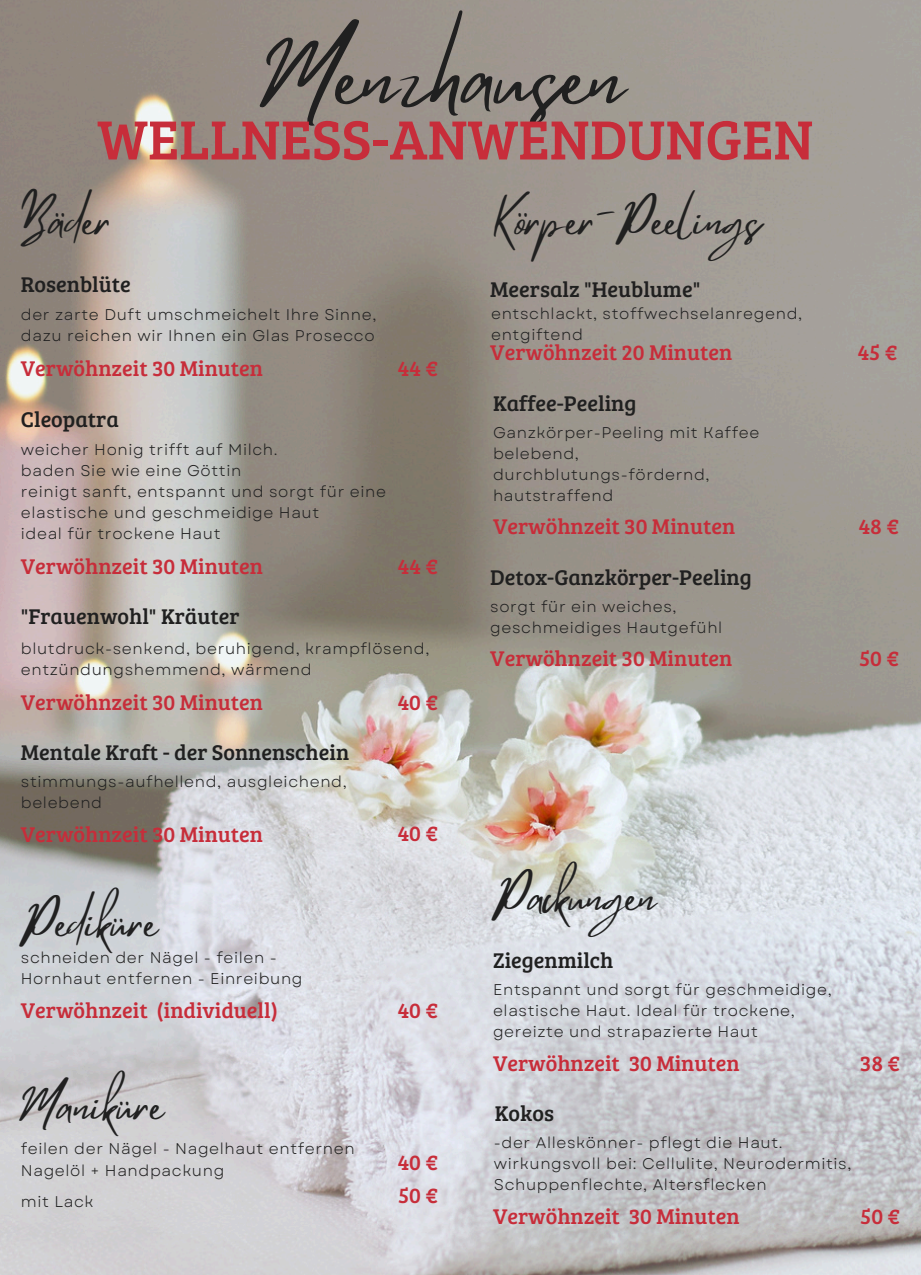
<style>
.page{position:relative;width:921px;height:1275px;background:#fff}
.page>*{position:absolute;margin:0;border:0;box-sizing:border-box;transform-origin:0 0}
.t1{font:88.5px "Mistrully";color:#202020}
.t2{font:57px "Bree Serif";color:#c72d3a}
.t3{font:43.75px "Mistrully";color:#202020}
.t4{font:22px "Bree Serif";color:#c72d3a}
.t5{font:22px "Bree Serif";color:#202020}
.t6{font:15.5px/21px "Garet";letter-spacing:.04em;color:#202020}
</style>
<div class="page">
<img style="left:0;top:0;width:921px;height:1275px">
<h1 class="t1" style="left:263px;top:6px;width:363px">Menzhausen</h1>
<h2 class="t2" style="left:97px;top:98px;width:717px">WELLNESS-ANWENDUNGEN</h2>
<h3 class="t3" style="left:21px;top:186px;width:92px">Bäder</h3>
<h3 class="t5" style="left:21px;top:269px;width:111px">Rosenblüte</h3>
<h6 class="t6" style="left:21px;top:305px;width:357px">der zarte Duft umschmeichelt Ihre Sinne,</h6>
<p class="t6" style="left:21px;top:326px;width:355px">dazu reichen wir Ihnen ein Glas Prosecco</p>
<p class="t4" style="left:21px;top:353px;width:244px">Verwöhnzeit 30 Minuten</p>
<h6 class="t4" style="left:397px;top:353px;width:42px">44€</h6>
<h6 class="t5" style="left:21px;top:403px;width:100px">Cleopatra</h6>
<h6 class="t6" style="left:21px;top:439px;width:258px">weicher Honig trifft auf Milch.</h6>
<p class="t6" style="left:21px;top:460px;width:222px">baden Sie wie eine Göttin</p>
<p class="t6" style="left:21px;top:481px;width:367px">reinigt sanft, entspannt und sorgt für eine</p>
<p class="t6" style="left:21px;top:502px;width:300px">elastische und geschmeidige Haut</p>
<p class="t6" style="left:21px;top:523px;width:201px">ideal für trockene Haut</p>
<p class="t4" style="left:21px;top:550px;width:244px">Verwöhnzeit 30 Minuten</p>
<h6 class="t4" style="left:397px;top:550px;width:42px">44€</h6>
<h6 class="t5" style="left:21px;top:601px;width:220px">"Frauenwohl" Kräuter</h6>
<h6 class="t6" style="left:21px;top:638px;width:410px">blutdruck-senkend, beruhigend, krampflösend,</h6>
<p class="t6" style="left:21px;top:659px;width:292px">entzündungshemmend, wärmend</p>
<p class="t4" style="left:21px;top:686px;width:244px">Verwöhnzeit 30 Minuten</p>
<h6 class="t4" style="left:397px;top:686px;width:42px">40€</h6>
<h6 class="t5" style="left:21px;top:736px;width:330px">Mentale Kraft - der Sonnenschein</h6>
<h4 class="t6" style="left:21px;top:771px;width:327px">stimmungs-aufhellend, ausgleichend,</h4>
<h5 class="t6" style="left:21px;top:792px;width:83px">belebend</h5>
<h6 class="t4" style="left:21px;top:818px;width:244px">Verwöhnzeit 30 Minuten</h6>
<p class="t4" style="left:397px;top:817px;width:42px">40€</p>
<p class="t3" style="left:492px;top:186px;width:270px">Körper-Peelings</p>
<p class="t5" style="left:490px;top:273px;width:212px">Meersalz "Heublume"</p>
<p class="t6" style="left:491px;top:303px;width:313px">entschlackt, stoffwechselanregend, entgiftend</p>
<h3 class="t4" style="left:490px;top:337px;width:243px">Verwöhnzeit 20 Minuten</h3>
<h3 class="t4" style="left:857px;top:337px;width:41px">45€</h3>
<h6 class="t5" style="left:493px;top:387px;width:145px">Kaffee-Peeling</h6>
<h6 class="t6" style="left:493px;top:422px;width:268px">Ganzkörper-Peeling mit Kaffee</h6>
<h6 class="t6" style="left:493px;top:443px;width:87px">belebend,</h6>
<p class="t6" style="left:493px;top:464px;width:218px">durchblutungs-fördernd,</p>
<p class="t6" style="left:493px;top:485px;width:122px">hautstraffend</p>
<h6 class="t4" style="left:493px;top:511px;width:244px">Verwöhnzeit 30 Minuten</h6>
<h6 class="t4" style="left:858px;top:511px;width:42px">48€</h6>
<h6 class="t5" style="left:490px;top:561px;width:263px">Detox-Ganzkörper-Peeling</h6>
<p class="t6" style="left:490px;top:596px;width:188px">sorgt für ein weiches,</p>
<p class="t6" style="left:490px;top:617px;width:233px">geschmeidiges Hautgefühl</p>
<h6 class="t4" style="left:490px;top:643px;width:244px">Verwöhnzeit 30 Minuten</h6>
<h6 class="t4" style="left:859px;top:643px;width:41px">50€</h6>
<h3 class="t3" style="left:21px;top:888px;width:138px">Pediküre</h3>
<p class="t6" style="left:21px;top:947px;width:257px">schneiden der Nägel - feilen -</p>
<p class="t6" style="left:21px;top:968px;width:283px">Hornhaut entfernen - Einreibung</p>
<h6 class="t4" style="left:21px;top:994px;width:259px">Verwöhnzeit (individuell)</h6>
<h6 class="t4" style="left:397px;top:994px;width:42px">40€</h6>
<h3 class="t3" style="left:21px;top:1071px;width:144px">Maniküre</h3>
<p class="t6" style="left:21px;top:1138px;width:335px">feilen der Nägel - Nagelhaut entfernen</p>
<p class="t6" style="left:21px;top:1160px;width:205px">Nagelöl + Handpackung</p>
<p class="t6" style="left:21px;top:1191px;width:74px">mit Lack</p>
<h6 class="t4" style="left:398px;top:1179px;width:41px">50€</h6>
<h6 class="t4" style="left:397px;top:1146px;width:42px">40€</h6>
<h3 class="t3" style="left:493px;top:862px;width:165px">Packungen</h3>
<h6 class="t5" style="left:493px;top:944px;width:122px">Ziegenmilch</h6>
<p class="t6" style="left:493px;top:979px;width:340px">Entspannt und sorgt für geschmeidige, elastische Haut. Ideal für trockene,</p>
<p class="t6" style="left:493px;top:1021px;width:266px">gereizte und strapazierte Haut</p>
<h6 class="t4" style="left:493px;top:1047px;width:248px">Verwöhnzeit 30 Minuten</h6>
<h6 class="t4" style="left:860px;top:1047px;width:42px">38€</h6>
<h6 class="t5" style="left:495px;top:1098px;width:61px">Kokos</h6>
<p class="t6" style="left:494px;top:1132px;width:290px">-der Alleskönner- pflegt die Haut.</p>
<p class="t6" style="left:494px;top:1153px;width:359px">wirkungsvoll bei: Cellulite, Neurodermitis,<br>Schuppenflechte, Altersflecken</p>
<h6 class="t4" style="left:493px;top:1200px;width:248px">Verwöhnzeit 30 Minuten</h6>
<h6 class="t4" style="left:860px;top:1200px;width:41px">50€</h6>
</div>
